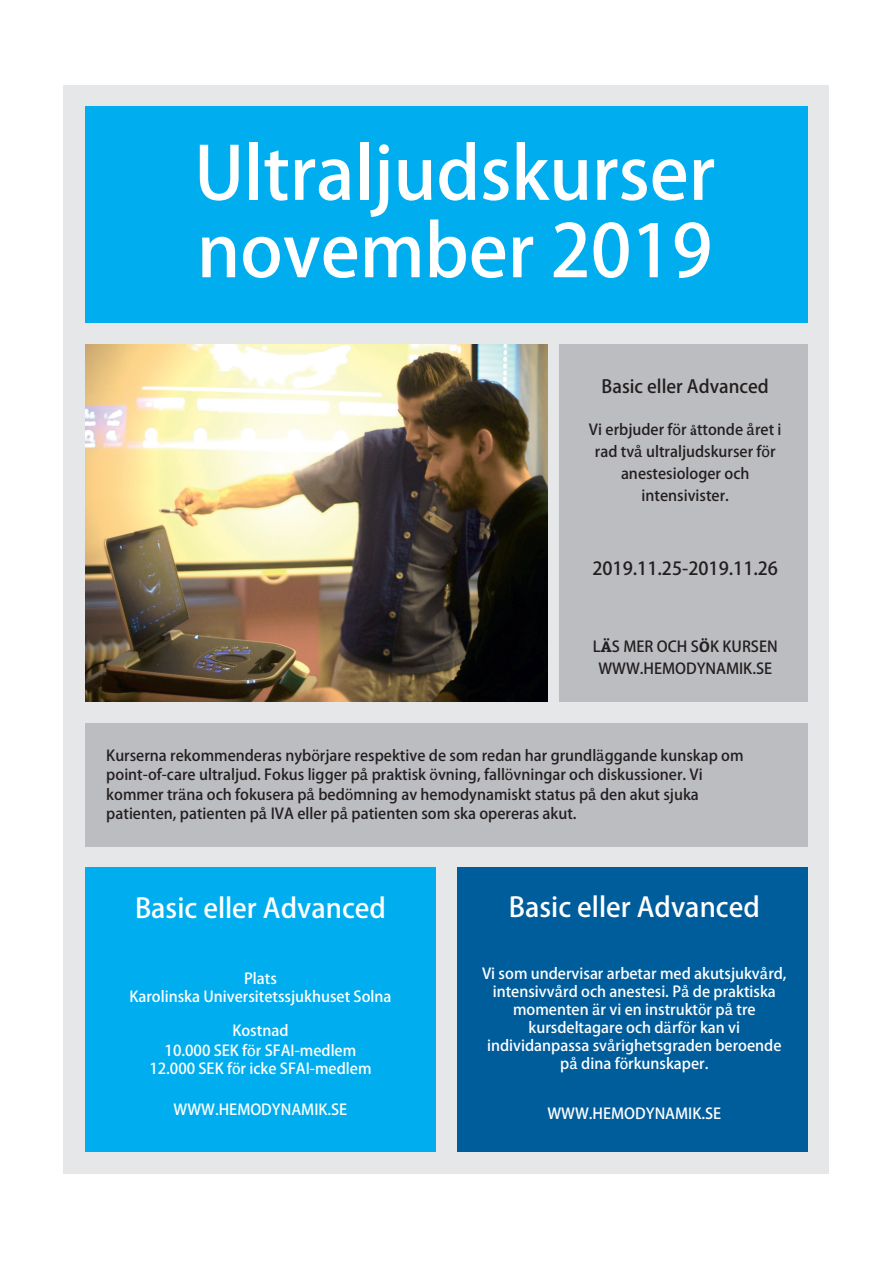
<style>
.page{position:relative;width:893px;height:1263px;background:#fff}
.page>*{position:absolute;margin:0;border:0;box-sizing:border-box;transform-origin:0 0}
.t1{font:700 72px/77.4px "Adobe Fan Heiti Std";color:#fff}
.t2{font:700 27px "Adobe Fan Heiti Std";color:#fff}
.t3{font:700 18px "Adobe Fan Heiti Std";color:#231f20}
.t4{font:700 15px/22px "Adobe Fan Heiti Std";color:#231f20;text-align:center}
.t5{font:700 15px/18px "Adobe Fan Heiti Std";color:#fff;text-align:center}
.s1{font-family:"Bitter";font-weight:400}
.s2{font-family:"Minion Pro"}
.s3{font-family:"Bitter"}
</style>
<div class="page">
<div style="left:64px;top:85px;width:765px;height:1089px;background:#e6e7e9"></div>
<div style="left:85px;top:106px;width:723px;height:217px;background:#00aeef"></div>
<div style="left:560px;top:344px;width:248px;height:358px;background:#bcbdc0"></div>
<div style="left:85px;top:723px;width:723px;height:123px;background:#bcbdc0"></div>
<div style="left:457px;top:867px;width:351px;height:285px;background:#005d9c"></div>
<div style="left:85px;top:867px;width:351px;height:285px;background:#00aeef"></div>
<img style="left:85px;top:344px;width:463px;height:358px">
<h1 class="t1" style="left:194px;top:136px;width:523px">Ultraljudskurser november 2019</h1>
<p class="t3" style="left:602px;top:375px;width:169px">Basic eller Advanced</p>
<p class="t4" style="left:589px;top:419px;width:194px">Vi erbjuder f<span class="s1">ö</span>r <span class="s2">å</span>ttonde <span class="s1">å</span>ret i rad tv<span class="s1">å</span> ultraljudskurser f<span class="s1">ö</span>r anestesiologer och intensivister.</p>
<p class="t3" style="left:592px;top:557px;width:187px">2019.11.25-2019.11.26</p>
<p class="t4" style="left:593px;top:636px;width:186px;line-height:21.6px">L<span class="s3">Ä</span>S MER OCH S<span class="s3">Ö</span>K KURSEN<br>WWW.HEMODYNAMIK.SE</p>
<p class="t4" style="left:106px;top:746px;width:639px;line-height:19.5px;text-align:left">Kurserna rekommenderas nyb<span class="s1">ö</span>rjare respektive de som redan har grundl<span class="s1">ä</span>ggande kunskap om point-of-care ultraljud. Fokus ligger p<span class="s1">å</span> praktisk <span class="s1">ö</span>vning, fall<span class="s1">ö</span>vningar och diskussioner. Vi kommer tr<span class="s1">ä</span>na och fokusera p<span class="s1">å</span> bed<span class="s1">ö</span>mning av hemodynamiskt status p<span class="s1">å</span> den akut sjuka patienten, patienten p<span class="s1">å</span> IVA eller p<span class="s1">å</span> patienten som ska opereras akut.</p>
<h2 class="t2" style="left:135px;top:892px;width:252px">Basic eller Advanced</h2>
<p class="t5" style="left:129px;top:970px;width:264px">Plats<br>Karolinska Universitetssjukhuset Solna</p>
<p class="t5" style="left:165px;top:1021px;width:193px;line-height:20px">Kostnad<br>10.000 SEK f<span class="s1">ö</span>r SFAI-medlem</p>
<p class="t5" style="left:149px;top:1060px;width:224px">12.000 SEK f<span class="s1">ö</span>r icke SFAI-medlem</p>
<p class="t5" style="left:174px;top:1100px;width:175px">WWW.HEMODYNAMIK.SE</p>
<h2 class="t2" style="left:509px;top:891px;width:252px">Basic eller Advanced</h2>
<p class="t5" style="left:482px;top:965px;width:306px">Vi som undervisar arbetar med akutsjukv<span class="s1">å</span>rd, intensivv<span class="s1">å</span>rd och anestesi. P<span class="s1">å</span> de praktiska momenten <span class="s1">ä</span>r vi en instrukt<span class="s1">ö</span>r p<span class="s1">å</span> tre kursdeltagare och d<span class="s1">ä</span>rf<span class="s1">ö</span>r kan vi individanpassa sv<span class="s1">å</span>righetsgraden beroende p<span class="s1">å</span> dina f<span class="s1">ö</span>rkunskaper.</p>
<p class="t5" style="left:547px;top:1105px;width:175px">WWW.HEMODYNAMIK.SE</p>
</div>
